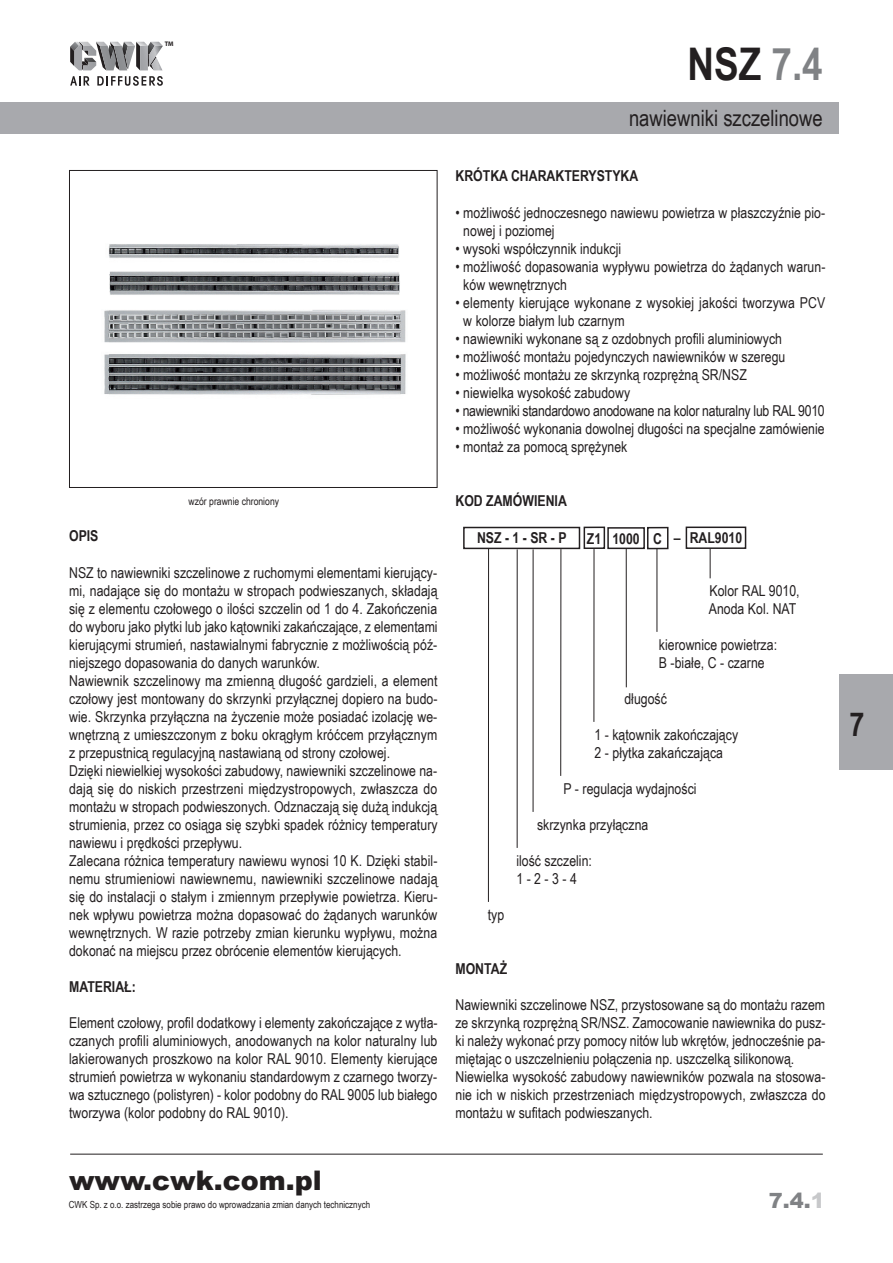
<style>
.page{position:relative;width:893px;height:1263px;background:#fff}
.page>*{position:absolute;margin:0;border:0;box-sizing:border-box;transform-origin:0 0}
.t1{font:700 45px "Arial Narrow";color:#231f20}
.t2{font:700 33px "Arial Narrow";color:#231f20}
.t3{font:900 27px "Arial";color:#231f20}
.t4{font:22.5px "Arial Narrow";color:#231f20}
.t5{font:900 21px "Arial";color:#808285}
.t6{font:15px/18px "Arial Narrow";color:#231f20}
.t7{font:700 15px "Arial Narrow";color:#231f20}
.t8{font:15px "Arial Narrow";letter-spacing:-.02em;color:#231f20}
.t9{font:10.5px "Arial Narrow";color:#231f20}
.t10{font:9.75px "Arial Narrow";color:#231f20}
.t11{font:700 6.6px "Myriad Pro";color:#231f20;scale:.96 1}
.s1{color:#808285}
.s2{color:#c7c8ca}
</style>
<div class="page">
<div style="left:0;top:102px;width:839px;height:32px;background:#a8a9ad"></div>
<div style="left:839px;top:674px;width:54px;height:96px;background:#a8a9ad"></div>
<hr style="left:70px;top:1154px;width:753px;height:1px;background:#231f20">
<svg style="left:70px;top:42px;width:93px;height:28px"></svg>
<svg style="left:70px;top:76px;width:19px;height:10px"></svg>
<svg style="left:97px;top:76px;width:66px;height:10px"></svg>
<hr style="left:488px;top:549px;width:1px;height:353px;background:#231f20">
<div style="left:463px;top:527px;width:117px;height:22px;border:2px solid #231f20"></div>
<div style="left:647px;top:527px;width:21px;height:22px;border:2px solid #231f20"></div>
<hr style="left:657px;top:549px;width:1px;height:83px;background:#231f20">
<hr style="left:533px;top:549px;width:1px;height:263px;background:#231f20">
<hr style="left:560px;top:549px;width:1px;height:227px;background:#231f20">
<hr style="left:626px;top:548px;width:1px;height:139px;background:#231f20">
<div style="left:69px;top:170px;width:368px;height:318px;border:1px solid #231f20"></div>
<div style="left:607px;top:527px;width:38px;height:22px;border:2px solid #231f20"></div>
<div style="left:584px;top:526px;width:21px;height:23px;border:2px solid #231f20"></div>
<hr style="left:594px;top:549px;width:1px;height:173px;background:#231f20">
<img style="left:104px;top:244px;width:302px;height:151px">
<hr style="left:517px;top:549px;width:1px;height:299px;background:#231f20">
<div style="left:686px;top:526px;width:60px;height:23px;border:2px solid #231f20"></div>
<svg style="left:674px;top:538px;width:6px;height:2px"></svg>
<svg style="left:710px;top:549px;width:1px;height:29px"></svg>
<p class="t11" style="left:165px;top:39px;width:11px">TM</p>
<p class="t9" style="left:189px;top:494px;width:92px">wzór prawnie chroniony</p>
<p class="t7" style="left:69px;top:524px;width:31px">OPIS</p>
<p class="t6" style="left:69px;top:563px;width:370px">NSZ to nawiewniki szczelinowe z ruchomymi elementami kierujący&shy;mi, nadające się do montażu w stropach podwieszanych, składają się z elementu czołowego o ilości szczelin od 1 do 4. Zakończenia do wyboru jako płytki lub jako kątowniki zakańczające, z elementami kierującymi strumień, nastawialnymi fabrycznie z możliwością póź&shy;niejszego dopasowania do danych warunków.<br>Nawiewnik szczelinowy ma zmienną długość gardzieli, a element czołowy jest montowany do skrzynki przyłącznej dopiero na budo&shy;wie. Skrzynka przyłączna na życzenie może posiadać izolację we&shy;wnętrzną z umieszczonym z boku okrągłym króćcem przyłącznym z przepustnicą regulacyjną nastawianą od strony czołowej.<br>Dzięki niewielkiej wysokości zabudowy, nawiewniki szczelinowe na&shy;dają się do niskich przestrzeni międzystropowych, zwłaszcza do montażu w stropach podwieszonych. Odznaczają się dużą indukcją strumienia, przez co osiąga się szybki spadek różnicy temperatury nawiewu i prędkości przepływu.<br>Zalecana różnica temperatury nawiewu wynosi 10 K. Dzięki stabil&shy;nemu strumieniowi nawiewnemu, nawiewniki szczelinowe nadają się do instalacji o stałym i zmiennym przepływie powietrza. Kieru&shy;nek wpływu powietrza można dopasować do żądanych warunków wewnętrznych. W razie potrzeby zmian kierunku wypływu, można dokonać na miejscu przez obrócenie elementów kierujących.</p>
<p class="t7" style="left:69px;top:975px;width:68px">MATERIAŁ:</p>
<p class="t6" style="left:69px;top:1013px;width:370px;text-align:justify">Element czołowy, profil dodatkowy i elementy zakończające z wytła&shy;czanych profili aluminiowych, anodowanych na kolor naturalny lub lakierowanych proszkowo na kolor RAL 9010. Elementy kierujące strumień powietrza w wykonaniu standardowym z czarnego tworzy&shy;wa sztucznego (polistyren) - kolor podobny do RAL 9005 lub białego tworzywa (kolor podobny do RAL 9010).</p>
<h1 class="t1" style="left:687px;top:30px;width:137px">NSZ <span class="s1">7.4</span></h1>
<h3 class="t4" style="left:629px;top:102px;width:195px">nawiewniki szczelinowe</h3>
<p class="t7" style="left:455px;top:164px;width:184px">KRÓTKA CHARAKTERYSTYKA</p>
<p class="t6" style="left:463px;top:203px;width:363px;text-indent:-8px">• możliwość jednoczesnego nawiewu powietrza w płaszczyźnie pio&shy;nowej i poziomej</p>
<p class="t6" style="left:455px;top:239px;width:167px">• wysoki współczynnik indukcji</p>
<p class="t6" style="left:463px;top:257px;width:364px;text-indent:-8px">• możliwość dopasowania wypływu powietrza do żądanych warun&shy;ków wewnętrznych</p>
<p class="t6" style="left:463px;top:293px;width:364px;text-indent:-8px">• elementy kierujące wykonane z wysokiej jakości tworzywa PCV w kolorze białym lub czarnym</p>
<p class="t6" style="left:455px;top:329px;width:328px">• nawiewniki wykonane są z ozdobnych profili aluminiowych</p>
<p class="t6" style="left:455px;top:347px;width:331px">• możliwość montażu pojedynczych nawiewników w szeregu</p>
<p class="t6" style="left:455px;top:365px;width:293px">• możliwość montażu ze skrzynką rozprężną SR/NSZ</p>
<p class="t6" style="left:455px;top:383px;width:176px">• niewielka wysokość zabudowy</p>
<p class="t8" style="left:455px;top:400px;width:371px">• nawiewniki standardowo anodowane na kolor naturalny lub RAL 9010</p>
<p class="t6" style="left:455px;top:419px;width:371px">• możliwość wykonania dowolnej długości na specjalne zamówienie</p>
<p class="t6" style="left:455px;top:437px;width:173px">• montaż za pomocą sprężynek</p>
<p class="t7" style="left:455px;top:489px;width:113px">KOD ZAMÓWIENIA</p>
<p class="t7" style="left:587px;top:527px;width:54px">Z1 1000</p>
<p class="t7" style="left:690px;top:527px;width:54px">RAL9010</p>
<p class="t7" style="left:477px;top:527px;width:91px">NSZ - 1 - SR - P</p>
<p class="t7" style="left:653px;top:528px;width:10px">C</p>
<p class="t6" style="left:709px;top:581px;width:92px">Kolor RAL 9010,<br>Anoda Kol. NAT</p>
<p class="t6" style="left:659px;top:635px;width:120px">kierownice powietrza:<br>B -białe, C - czarne</p>
<p class="t6" style="left:624px;top:689px;width:44px">długość</p>
<p class="t6" style="left:595px;top:725px;width:145px">1 - kątownik zakończający<br>2 - płytka zakańczająca</p>
<p class="t6" style="left:563px;top:779px;width:135px">P - regulacja wydajności</p>
<p class="t6" style="left:537px;top:815px;width:113px">skrzynka przyłączna</p>
<p class="t6" style="left:516px;top:851px;width:77px">ilość szczelin:<br>1 - 2 - 3 - 4</p>
<p class="t6" style="left:488px;top:905px;width:18px">typ</p>
<p class="t7" style="left:455px;top:957px;width:53px">MONTAŻ</p>
<p class="t6" style="left:455px;top:995px;width:372px">Nawiewniki szczelinowe NSZ, przystosowane są do montażu razem ze skrzynką rozprężną SR/NSZ. Zamocowanie nawiewnika do pusz&shy;ki należy wykonać przy pomocy nitów lub wkrętów, jednocześnie pa&shy;miętając o uszczelnieniu połączenia np. uszczelką silikonową.<br>Niewielka wysokość zabudowy nawiewników pozwala na stosowa&shy;nie ich w niskich przestrzeniach międzystropowych, zwłaszcza do montażu w sufitach podwieszanych.</p>
<h3 class="t3" style="left:69px;top:1161px;width:254px">www.cwk.com.pl</h3>
<p class="t10" style="left:69px;top:1197px;width:303px">CWK Sp. z o.o. zastrzega sobie prawo do wprowadzania zmian danych technicznych</p>
<h3 class="t5" style="left:769px;top:1185px;width:58px">7.4.<span class="s2">1</span></h3>
<h2 class="t2" style="left:849px;top:699px;width:17px">7</h2>
</div>
